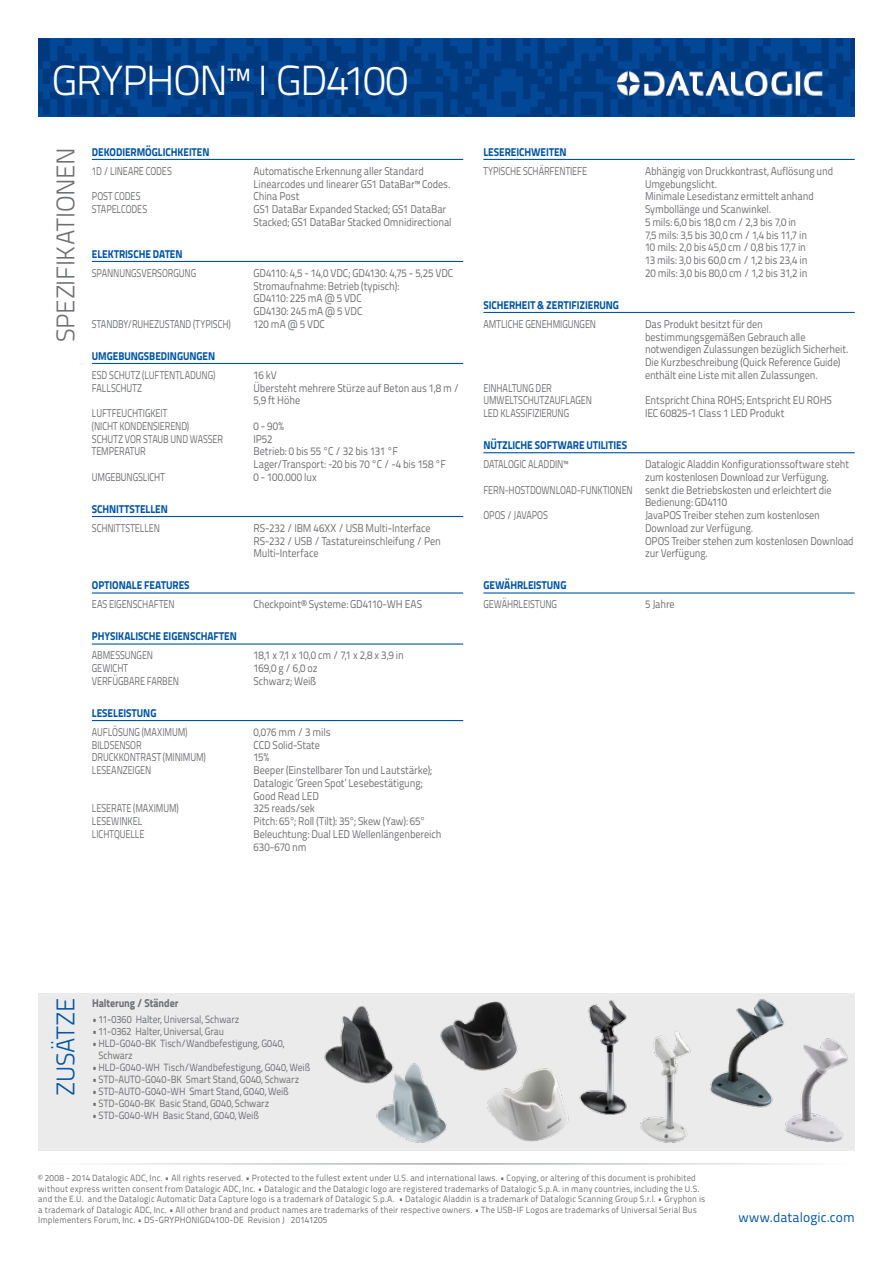
<style>
.page{position:relative;width:893px;height:1263px;background:#fff}
.page>*{position:absolute;margin:0;border:0;box-sizing:border-box;transform-origin:0 0}
.t1{font:300 42px "Titillium Text 22 L";letter-spacing:-.04em;color:#fff}
.t2{font:300 25.5px "Titillium Text 22 L";letter-spacing:-.02em;color:#6d6e71}
.t3{font:300 25.5px "Titillium Text 22 L";letter-spacing:-.015em;color:#0054a4}
.t4{font:13.5px "Titillium Text 22 L";letter-spacing:.005em;color:#0054a4}
.t5{font:11.25px/12.8px "Titillium Text 22 L";letter-spacing:-.01em;color:#6d6e71;scale:.9 1}
.t6{font:11.25px/12.8px "Titillium Text 22 L";letter-spacing:-.01em;color:#6d6e71;scale:.8 1}
.t7{font:800 11.25px "Titillium Text 22 L";letter-spacing:-.005em;color:#0054a4;scale:.9 1}
.t8{font:800 11.25px "Titillium Text 22 L";letter-spacing:-.005em;color:#6d6e71;scale:.9 1}
.t9{font:11.25px "Titillium Text 22 L";letter-spacing:.01em;color:#6d6e71;scale:.9 1}
.t10{font:10.5px/12px "Titillium Text 22 L";color:#6d6e71;scale:.9 1}
.t11{font:9px/10.5px "Titillium Text 22 L";letter-spacing:.02em;color:#6d6e71;scale:.95 1}
</style>
<div class="page">
<svg style="left:38px;top:38px;width:817px;height:79px;background:#023f89"></svg>
<hr style="left:45px;top:1163px;width:803px;height:2px;background:#9da3aa">
<img style="left:618px;top:72px;width:204px;height:23px">
<hr style="left:92px;top:159px;width:371px;height:1px;background:#0054a4">
<hr style="left:92px;top:261px;width:371px;height:1px;background:#0054a4">
<hr style="left:92px;top:363px;width:371px;height:1px;background:#0054a4">
<hr style="left:92px;top:516px;width:371px;height:1px;background:#0054a4">
<hr style="left:92px;top:592px;width:371px;height:2px;background:#0054a4">
<hr style="left:92px;top:643px;width:371px;height:2px;background:#0054a4">
<hr style="left:92px;top:720px;width:371px;height:1px;background:#0054a4">
<hr style="left:483px;top:159px;width:372px;height:1px;background:#0054a4">
<hr style="left:483px;top:312px;width:372px;height:1px;background:#0054a4">
<hr style="left:483px;top:452px;width:372px;height:1px;background:#0054a4">
<hr style="left:483px;top:592px;width:372px;height:2px;background:#0054a4">
<div style="left:38px;top:993px;width:817px;height:157px;background:#ebebec"></div>
<img style="left:324px;top:1005px;width:64px;height:79px">
<img style="left:369px;top:1060px;width:78px;height:83px">
<img style="left:438px;top:1001px;width:80px;height:84px">
<img style="left:484px;top:1061px;width:94px;height:90px">
<img style="left:545px;top:1000px;width:82px;height:119px">
<img style="left:611px;top:1027px;width:77px;height:116px">
<img style="left:688px;top:999px;width:97px;height:109px">
<img style="left:767px;top:1036px;width:82px;height:106px">
<h1 class="t1" style="left:52px;top:50px;width:358px">GRYPHON™ I GD4100</h1>
<h2 class="t2" style="left:47px;top:342px;width:196px;rotate:-90deg">SPEZIFIKATIONEN</h2>
<p class="t7" style="left:92px;top:143px;width:132px">DEKODIERMÖGLICHKEITEN</p>
<p class="t6" style="left:92px;top:164px;width:101px">1D / LINEARE CODES</p>
<p class="t5" style="left:253px;top:164px;width:221px">Automatische Erkennung aller Standard<br>Linearcodes und linearer GS1 DataBar™ Codes.</p>
<p class="t6" style="left:92px;top:189px;width:62px">POST CODES</p>
<p class="t5" style="left:253px;top:189px;width:53px">China Post</p>
<p class="t6" style="left:92px;top:202px;width:71px">STAPELCODES</p>
<p class="t5" style="left:253px;top:202px;width:222px">GS1 DataBar Expanded Stacked; GS1 DataBar<br>Stacked; GS1 DataBar Stacked Omnidirectional</p>
<p class="t7" style="left:92px;top:245px;width:102px">ELEKTRISCHE DATEN</p>
<p class="t6" style="left:92px;top:266px;width:132px">SPANNUNGSVERSORGUNG</p>
<p class="t5" style="left:253px;top:266px;width:223px">GD4110: 4,5 - 14,0 VDC; GD4130: 4,75 - 5,25 VDC<br>Stromaufnahme: Betrieb (typisch):<br>GD4110: 225 mA @ 5 VDC<br>GD4130: 245 mA @ 5 VDC</p>
<p class="t6" style="left:92px;top:317px;width:175px">STANDBY/RUHEZUSTAND (TYPISCH)</p>
<p class="t5" style="left:253px;top:317px;width:81px">120 mA @ 5 VDC</p>
<p class="t7" style="left:92px;top:347px;width:138px">UMGEBUNGSBEDINGUNGEN</p>
<p class="t6" style="left:92px;top:368px;width:156px">ESD SCHUTZ (LUFTENTLADUNG)</p>
<p class="t5" style="left:253px;top:368px;width:27px">16 kV</p>
<p class="t6" style="left:92px;top:381px;width:64px">FALLSCHUTZ</p>
<p class="t5" style="left:253px;top:381px;width:230px">Übersteht mehrere Stürze auf Beton aus 1,8 m /<br>5,9 ft Höhe</p>
<p class="t6" style="left:92px;top:406px;width:123px">LUFTFEUCHTIGKEIT (NICHT KONDENSIEREND)</p>
<p class="t5" style="left:253px;top:419px;width:35px">0 - 90%</p>
<p class="t6" style="left:92px;top:432px;width:166px">SCHUTZ VOR STAUB UND WASSER</p>
<p class="t5" style="left:253px;top:432px;width:23px">IP52</p>
<p class="t6" style="left:92px;top:444px;width:69px">TEMPERATUR</p>
<p class="t5" style="left:253px;top:444px;width:215px">Betrieb: 0 bis 55 °C / 32 bis 131 °F<br>Lager/Transport: -20 bis 70 °C / -4 bis 158 °F</p>
<p class="t6" style="left:92px;top:470px;width:93px">UMGEBUNGSLICHT</p>
<p class="t9" style="left:253px;top:468px;width:72px">0 - 100.000 lux</p>
<p class="t7" style="left:92px;top:500px;width:86px">SCHNITTSTELLEN</p>
<p class="t6" style="left:92px;top:521px;width:87px">SCHNITTSTELLEN</p>
<p class="t5" style="left:253px;top:521px;width:210px">RS-232 / IBM 46XX / USB Multi-Interface<br>RS-232 / USB / Tastatureinschleifung / Pen<br>Multi-Interface</p>
<p class="t7" style="left:92px;top:576px;width:110px">OPTIONALE FEATURES</p>
<p class="t6" style="left:92px;top:597px;width:105px">EAS EIGENSCHAFTEN</p>
<p class="t5" style="left:253px;top:597px;width:189px">Checkpoint® Systeme: GD4110-WH EAS</p>
<p class="t7" style="left:92px;top:627px;width:162px">PHYSIKALISCHE EIGENSCHAFTEN</p>
<p class="t6" style="left:92px;top:648px;width:78px">ABMESSUNGEN</p>
<p class="t5" style="left:253px;top:648px;width:168px">18,1 x 7,1 x 10,0 cm / 7,1 x 2,8 x 3,9 in</p>
<p class="t6" style="left:92px;top:661px;width:47px">GEWICHT</p>
<p class="t5" style="left:253px;top:661px;width:73px">169,0 g / 6,0 oz</p>
<p class="t6" style="left:92px;top:674px;width:110px">VERFÜGBARE FARBEN</p>
<p class="t5" style="left:253px;top:674px;width:71px">Schwarz; Weiß</p>
<p class="t7" style="left:92px;top:704px;width:73px">LESELEISTUNG</p>
<p class="t6" style="left:92px;top:725px;width:121px">AUFLÖSUNG (MAXIMUM)</p>
<p class="t5" style="left:253px;top:725px;width:87px">0,076 mm / 3 mils</p>
<p class="t6" style="left:92px;top:738px;width:64px">BILDSENSOR</p>
<p class="t5" style="left:253px;top:738px;width:75px">CCD Solid-State</p>
<p class="t6" style="left:92px;top:750px;width:144px">DRUCKKONTRAST (MINIMUM)</p>
<p class="t5" style="left:253px;top:750px;width:19px">15%</p>
<p class="t6" style="left:92px;top:763px;width:76px">LESEANZEIGEN</p>
<p class="t5" style="left:253px;top:763px;width:200px">Beeper (Einstellbarer Ton und Lautstärke);<br>Datalogic ‘Green Spot’ Lesebestätigung;<br>Good Read LED</p>
<p class="t6" style="left:92px;top:801px;width:110px">LESERATE (MAXIMUM)</p>
<p class="t5" style="left:253px;top:801px;width:70px">325 reads/sek</p>
<p class="t6" style="left:92px;top:814px;width:65px">LESEWINKEL</p>
<p class="t5" style="left:253px;top:814px;width:193px">Pitch: 65°; Roll (Tilt): 35°; Skew (Yaw): 65°</p>
<p class="t6" style="left:92px;top:827px;width:67px">LICHTQUELLE</p>
<p class="t5" style="left:253px;top:827px;width:210px">Beleuchtung: Dual LED Wellenlängenbereich<br>630-670 nm</p>
<p class="t7" style="left:483px;top:143px;width:94px">LESEREICHWEITEN</p>
<p class="t6" style="left:483px;top:164px;width:131px">TYPISCHE SCHÄRFENTIEFE</p>
<p class="t5" style="left:645px;top:164px;width:211px">Abhängig von Druckkontrast, Auflösung und Umgebungslicht.<br>Minimale Lesedistanz ermittelt anhand Symbollänge und Scanwinkel.<br>5 mils: 6,0 bis 18,0 cm / 2,3 bis 7,0 in<br>7,5 mils: 3,5 bis 30,0 cm / 1,4 bis 11,7 in<br>10 mils: 2,0 bis 45,0 cm / 0,8 bis 17,7 in<br>13 mils: 3,0 bis 60,0 cm / 1,2 bis 23,4 in<br>20 mils: 3,0 bis 80,0 cm / 1,2 bis 31,2 in</p>
<p class="t7" style="left:483px;top:296px;width:152px">SICHERHEIT &amp; ZERTIFIZIERUNG</p>
<p class="t6" style="left:483px;top:317px;width:142px">AMTLICHE GENEHMIGUNGEN</p>
<p class="t5" style="left:645px;top:317px;width:228px">Das Produkt besitzt für den bestimmungsgemäßen Gebrauch alle notwendigen Zulassungen bezüglich Sicherheit.<br>Die Kurzbeschreibung (Quick Reference Guide) enthält eine Liste mit allen Zulassungen.</p>
<p class="t6" style="left:483px;top:381px;width:137px">EINHALTUNG DER<br>UMWELTSCHUTZAUFLAGEN</p>
<p class="t5" style="left:645px;top:393px;width:209px">Entspricht China ROHS; Entspricht EU ROHS</p>
<p class="t6" style="left:483px;top:406px;width:109px">LED KLASSIFIZIERUNG</p>
<p class="t5" style="left:645px;top:406px;width:156px">IEC 60825-1 Class 1 LED Produkt</p>
<p class="t7" style="left:483px;top:436px;width:161px">NÜTZLICHE SOFTWARE UTILITIES</p>
<p class="t6" style="left:483px;top:457px;width:107px">DATALOGIC ALADDIN™</p>
<p class="t5" style="left:645px;top:457px;width:228px">Datalogic Aladdin Konfigurationssoftware steht</p>
<p class="t5" style="left:645px;top:470px;width:206px">zum kostenlosen Download zur Verfügung.</p>
<p class="t6" style="left:483px;top:483px;width:437px">FERN-HOSTDOWNLOAD-FUNKTIONEN senkt die Betriebskosten und erleichtert die</p>
<p class="t5" style="left:645px;top:495px;width:93px">Bedienung: GD4110</p>
<p class="t6" style="left:483px;top:508px;width:82px">OPOS / JAVAPOS</p>
<p class="t5" style="left:645px;top:508px;width:233px">JavaPOS Treiber stehen zum kostenlosen<br>Download zur Verfügung.<br>OPOS Treiber stehen zum kostenlosen Download zur Verfügung.</p>
<p class="t7" style="left:483px;top:576px;width:94px">GEWÄHRLEISTUNG</p>
<p class="t6" style="left:483px;top:597px;width:94px">GEWÄHRLEISTUNG</p>
<p class="t5" style="left:645px;top:597px;width:35px">5 Jahre</p>
<h2 class="t3" style="left:47px;top:1096px;width:100px;rotate:-90deg">ZUSÄTZE</h2>
<p class="t8" style="left:92px;top:995px;width:98px">Halterung / Ständer</p>
<p class="t10" style="left:92px;top:1012px;width:165px">• 11-0360 Halter, Universal, Schwarz</p>
<p class="t10" style="left:92px;top:1024px;width:148px">• 11-0362 Halter, Universal, Grau</p>
<p class="t10" style="left:98px;top:1036px;width:208px;text-indent:-6px">•HLD-G040-BK Tisch/Wandbefestigung, G040,<br>Schwarz</p>
<p class="t10" style="left:92px;top:1060px;width:244px">•HLD-G040-WH Tisch/Wandbefestigung, G040, Weiß</p>
<p class="t10" style="left:92px;top:1072px;width:232px">• STD-AUTO-G040-BK Smart Stand, G040, Schwarz</p>
<p class="t10" style="left:92px;top:1084px;width:220px">• STD-AUTO-G040-WH Smart Stand, G040, Weiß</p>
<p class="t10" style="left:92px;top:1096px;width:199px">• STD-G040-BK Basic Stand, G040, Schwarz</p>
<p class="t10" style="left:92px;top:1108px;width:187px">• STD-G040-WH Basic Stand, G040, Weiß</p>
<p class="t11" style="left:38px;top:1172px;width:704px">© 2008 - 2014 Datalogic ADC, Inc. • All rights reserved. • Protected to the fullest extent under U.S. and international laws. • Copying, or altering of this document is prohibited without express written consent from Datalogic ADC, Inc. • Datalogic and the Datalogic logo are registered trademarks of Datalogic S.p.A. in many countries, including the U.S. and the E.U. and the Datalogic Automatic Data Capture logo is a trademark of Datalogic S.p.A. • Datalogic Aladdin is a trademark of Datalogic Scanning Group S.r.l. • Gryphon is a trademark of Datalogic ADC, Inc. • All other brand and product names are trademarks of their respective owners. • The USB-IF Logos are trademarks of Universal Serial Bus Implementers Forum, Inc. • DS-GRYPHONIGD4100-DE Revision J 20141205</p>
<p class="t4" style="left:738px;top:1207px;width:118px">www.datalogic.com</p>
</div>
